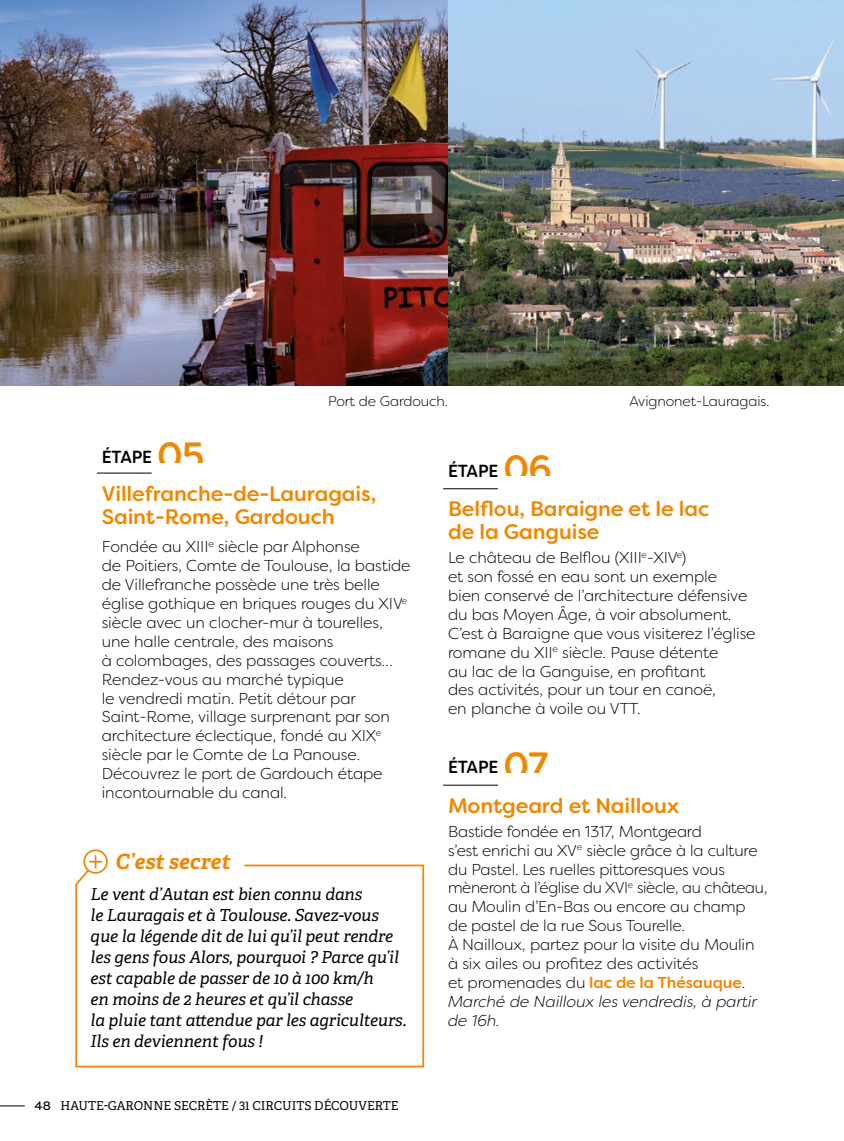
<style>
.page{position:relative;width:844px;height:1141px;background:#fff}
.page>*{position:absolute;margin:0;border:0;box-sizing:border-box;transform-origin:0 0}
.N__circuits_ds_TXT{font:500 37.98px "Filson Soft";color:#f18700;scale:.95 1}
.titre_ÉTAPE{font:500 21px/22.8px "Filson Soft";letter-spacing:-.005em;color:#f18700}
.Titre_ÉTAPE_avec_SS{font:500 21px/22.8px "Filson Soft";letter-spacing:-.005em;color:#f18700}
.TITRE_c_est_un_secre{font:italic 700 21px "Adelle";letter-spacing:.01em;color:#f18700}
.mot_ÉTAPE{font:500 17.5px "Filson Soft";letter-spacing:-.005em;color:#000;scale:.95 1}
.TXT_c_est_un_secret{font:italic 16.62px/21px "Adelle";letter-spacing:-.005em;color:#000}
.Titre_ÉTAPE_avec_SS-2{font:300 15.75px/18.9px "Filson Soft";letter-spacing:-.005em;color:#000}
.TXT_courant_C9-light{font:300 15.75px/18.9px "Filson Soft";letter-spacing:-.005em;color:#000}
.titre_ÉTAPE-2{font:300 15.75px/18.9px "Filson Soft";letter-spacing:-.01em;color:#000}
.TXT_courant_C9-light-2{font:italic 300 15.75px/18.9px "Filson Soft";color:#000}
.Légende{font:300 14px "Filson Soft";letter-spacing:-.005em;color:#000}
.t1{font:12.25px "Adelle";color:#000}
.s1{font-family:"Filson Soft"}
.s2{font-weight:500;color:#f18700}
</style>
<div class="page">
<svg style="left:0;top:1105px;width:25px;height:1px"></svg>
<hr style="left:97px;top:473px;width:55px;height:1px;background:#000">
<hr style="left:443px;top:785px;width:55px;height:1px;background:#000">
<hr style="left:443px;top:488px;width:55px;height:1px;background:#000">
<svg style="left:75px;top:864px;width:350px;height:204px"></svg>
<div style="left:83px;top:849px;width:25px;height:25px;border:2px solid #f18700;border-radius:50%"></div>
<svg style="left:90px;top:856px;width:11px;height:12px"></svg>
<img style="left:0;top:0;width:843px;height:386px">
<p class="Légende" style="left:328px;top:393px;width:121px">Port de Gardouch.</p>
<p class="Légende" style="left:629px;top:393px;width:141px">Avignonet-Lauragais.</p>
<p class="mot_ÉTAPE" style="left:102px;top:446px;width:55px">ÉTAPE</p>
<p class="N__circuits_ds_TXT" style="left:157px;top:431px;width:51px">05</p>
<p class="Titre_ÉTAPE_avec_SS" style="left:102px;top:482px;width:276px">Villefranche-de-Lauragais,<br>Saint-Rome, Gardouch</p>
<p class="Titre_ÉTAPE_avec_SS-2" style="left:102px;top:537px;width:310px">Fondée au XIII<sup>e</sup> siècle par Alphonse<br>de Poitiers, Comte de Toulouse, la bastide de Villefranche possède une très belle église gothique en briques rouges du XIV<sup>e </sup>siècle avec un clocher-mur à tourelles, une halle centrale, des maisons<br>à colombages, des passages couverts… Rendez-vous au marché typique<br>le vendredi matin. Petit détour par Saint-Rome, village surprenant par son architecture éclectique, fondé au XIX<sup>e </sup>siècle par le Comte de La Panouse.<br>Découvrez le port de Gardouch étape incontournable du canal.</p>
<p class="TITRE_c_est_un_secre" style="left:115px;top:848px;width:116px">C’est secret</p>
<p class="TXT_c_est_un_secret" style="left:91px;top:884px;width:317px">Le vent d’Autan est bien connu dans<br>le Lauragais et à Toulouse. Savez-vous que la légende dit de lui qu’il peut rendre les gens fous Alors, pourquoi ? Parce qu’il est capable de passer de 10 à 100 km/h<br>en moins de 2 heures et qu’il chasse<br>la pluie tant attendue par les agriculteurs.<br>Ils en deviennent fous !</p>
<p class="t1" style="left:34px;top:1098px;width:365px"><span class="s1">48</span> HAUTE-GARONNE SECRÈTE / 31 CIRCUITS DÉCOUVERTE</p>
<p class="mot_ÉTAPE" style="left:448px;top:459px;width:55px">ÉTAPE</p>
<p class="N__circuits_ds_TXT" style="left:503px;top:444px;width:52px">06</p>
<p class="titre_ÉTAPE" style="left:448px;top:498px;width:263px">Belflou, Baraigne et le lac de la Ganguise</p>
<p class="TXT_courant_C9-light" style="left:448px;top:548px;width:309px">Le château de Belflou (XIII<sup>e</sup>-XIV<sup>e</sup>)<br>et son fossé en eau sont un exemple<br>bien conservé de l’architecture défensive du bas Moyen Âge, à voir absolument.<br>C’est à Baraigne que vous visiterez l’église romane du XII<sup>e</sup> siècle. Pause détente<br>au lac de la Ganguise, en profitant<br>des activités, pour un tour en canoë,<br>en planche à voile ou VTT.</p>
<p class="mot_ÉTAPE" style="left:448px;top:756px;width:55px">ÉTAPE</p>
<p class="N__circuits_ds_TXT" style="left:503px;top:741px;width:49px">07</p>
<p class="titre_ÉTAPE" style="left:448px;top:794px;width:233px">Montgeard et Nailloux</p>
<p class="titre_ÉTAPE-2" style="left:448px;top:822px;width:321px">Bastide fondée en 1317, Montgeard<br>s’est enrichi au XV<sup>e</sup> siècle grâce à la culture du Pastel. Les ruelles pittoresques vous mèneront à l’église du XVI<sup>e</sup> siècle, au château, au Moulin d’En-Bas ou encore au champ de pastel de la rue Sous Tourelle.</p>
<p class="TXT_courant_C9-light" style="left:448px;top:935px;width:308px">À Nailloux, partez pour la visite du Moulin</p>
<p class="TXT_courant_C9-light" style="left:448px;top:954px;width:299px">à six ailes ou profitez des activités<br>et promenades du <span class="s2">lac de la Thésauque</span>.</p>
<p class="TXT_courant_C9-light-2" style="left:448px;top:992px;width:310px">Marché de Nailloux les vendredis, à partir de 16h.</p>
</div>
